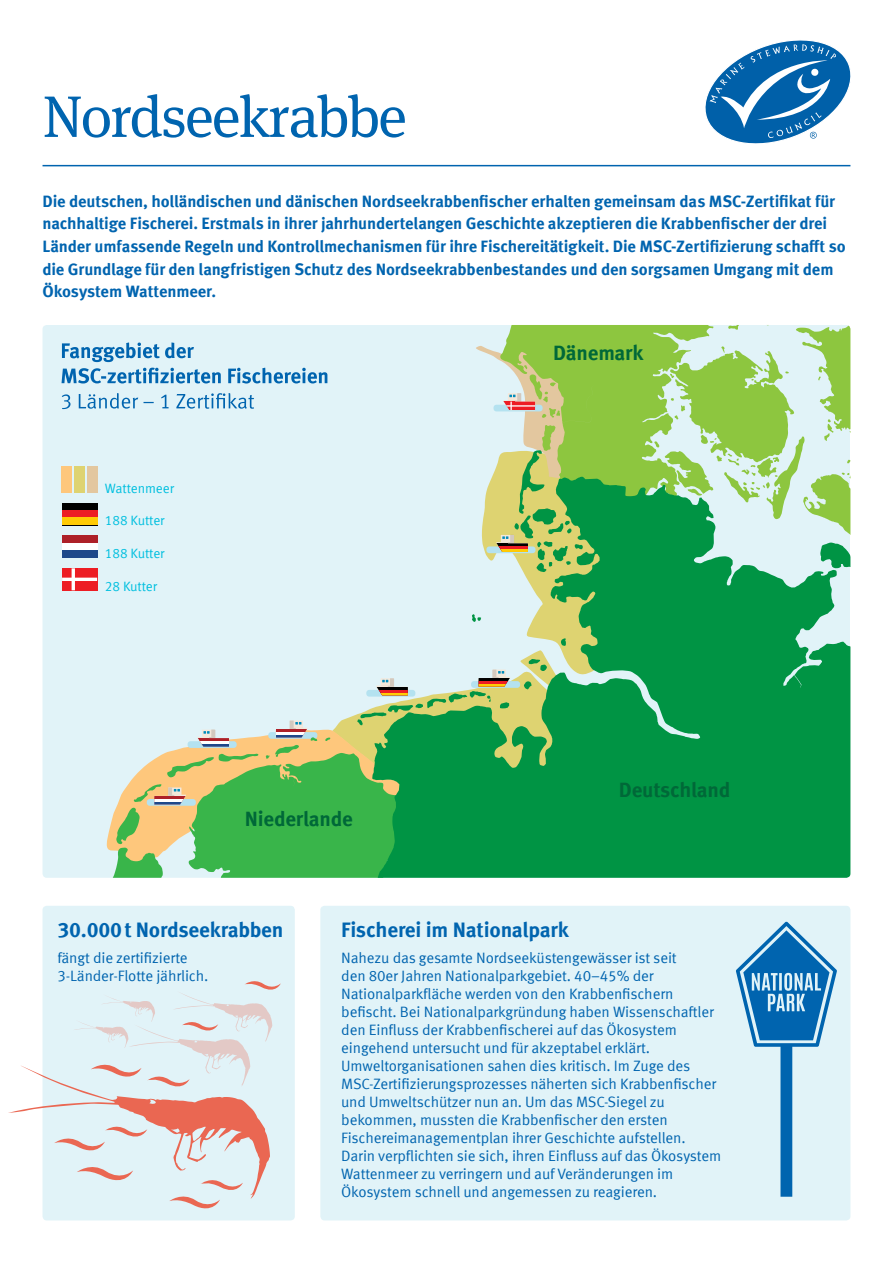
<style>
.page{position:relative;width:893px;height:1263px;background:#fff}
.page>*{position:absolute;margin:0;border:0;box-sizing:border-box;transform-origin:0 0}
.t1{font:58.5px "Meta Serif Pro";letter-spacing:-.025em;color:#0064af}
.t2{font:700 21px "Meta Offc Pro";letter-spacing:-.01em;color:#0064af}
.t3{font:700 20.7px "Meta Offc Pro";letter-spacing:-.01em;color:#006838}
.t4{font:700 16.5px/22.5px "Meta Offc Pro";letter-spacing:-.01em;color:#0064af}
.t5{font:15px/18px "Meta Offc Pro Norm";letter-spacing:-.01em;color:#0064af}
.t6{font:13.5px "Meta Offc Pro Norm";letter-spacing:-.01em;color:#00bfdf}
</style>
<div class="page">
<svg style="left:705px;top:40px;width:146px;height:104px"></svg>
<hr style="left:43px;top:165px;width:807px;height:1px;background:#0064af">
<div style="left:43px;top:906px;width:252px;height:314px;background:#e1f3f8;border-radius:4px"></div>
<svg style="left:8px;top:977px;width:273px;height:238px"></svg>
<svg style="left:500px;top:325px;width:165px;height:152px;background:#92c94b"></svg>
<div style="left:613px;top:477px;width:237px;height:401px;background:#009444"></div>
<svg style="left:665px;top:325px;width:186px;height:244px;background:#add9a3"></svg>
<svg style="left:43px;top:342px;width:570px;height:536px;background:#add7ba"></svg>
<div style="left:62px;top:503px;width:35px;height:22px;background:#000"></div>
<div style="left:62px;top:510px;width:35px;height:15px;background:#ed1d24"></div>
<div style="left:62px;top:518px;width:35px;height:7px;background:#ffcb05"></div>
<div style="left:62px;top:536px;width:35px;height:22px;background:#ad2028"></div>
<div style="left:62px;top:543px;width:35px;height:15px;background:#fff"></div>
<div style="left:62px;top:550px;width:35px;height:8px;background:#1d488a"></div>
<div style="left:62px;top:466px;width:10px;height:27px;background:#fec77c"></div>
<div style="left:74px;top:466px;width:10px;height:27px;background:#ded371"></div>
<div style="left:87px;top:466px;width:10px;height:27px;background:#e3c79f"></div>
<div style="left:320px;top:906px;width:530px;height:314px;background:#e1f3f8;border-radius:4px"></div>
<svg style="left:736px;top:921px;width:101px;height:276px"></svg>
<h1 class="t1" style="left:43px;top:74px;width:366px">Nordseekrabbe</h1>
<p class="t4" style="left:43px;top:189px;width:805px">Die deutschen, holländischen und dänischen Nordseekrabbenfischer erhalten gemeinsam das MSC-Zertifikat für nachhaltige Fischerei. Erstmals in ihrer jahrhundertelangen Geschichte akzeptieren die Krabbenfischer der drei Länder umfassende Regeln und Kontrollmechanismen für ihre Fischereitätigkeit. Die MSC-Zertifizierung schafft so die Grundlage für den langfristigen Schutz des Nordseekrabbenbestandes und den sorgsamen Umgang mit dem Ökosystem Wattenmeer.</p>
<p class="t6" style="left:105px;top:478px;width:71px">Wattenmeer</p>
<p class="t6" style="left:105px;top:510px;width:61px">188 Kutter</p>
<p class="t6" style="left:105px;top:543px;width:61px">188 Kutter</p>
<p class="t6" style="left:105px;top:576px;width:54px">28 Kutter</p>
<h3 class="t3" style="left:245px;top:802px;width:110px">Niederlande</h3>
<h3 class="t3" style="left:553px;top:337px;width:92px">Dänemark</h3>
<h3 class="t3" style="left:619px;top:773px;width:113px">Deutschland</h3>
<h2 class="t2" style="left:57px;top:913px;width:228px">30.000t Nordseekrabben</h2>
<p class="t5" style="left:57px;top:948px;width:152px">fängt die zertifizierte<br>3-Länder-Flotte jährlich.</p>
<h2 class="t2" style="left:341px;top:913px;width:229px">Fischerei im Nationalpark</h2>
<p class="t5" style="left:341px;top:948px;width:382px">Nahezu das gesamte Nordseeküstengewässer ist seit<br>den 80er Jahren Nationalparkgebiet. 40–45% der Nationalparkfläche werden von den Krabbenfischern befischt. Bei Nationalparkgründung haben Wissenschaftler den Einfluss der Krabbenfischerei auf das Ökosystem eingehend untersucht und für akzeptabel erklärt.<br>Umweltorganisationen sahen dies kritisch. Im Zuge des MSC-Zertifizierungsprozesses näherten sich Krabbenfischer und Umweltschützer nun an. Um das MSC-Siegel zu bekommen, mussten die Krabbenfischer den ersten Fischereimanagementplan ihrer Geschichte aufstellen.<br>Darin verpflichten sie sich, ihren Einfluss auf das Ökosystem Wattenmeer zu verringern und auf Veränderungen im Ökosystem schnell und angemessen zu reagieren.</p>
</div>
